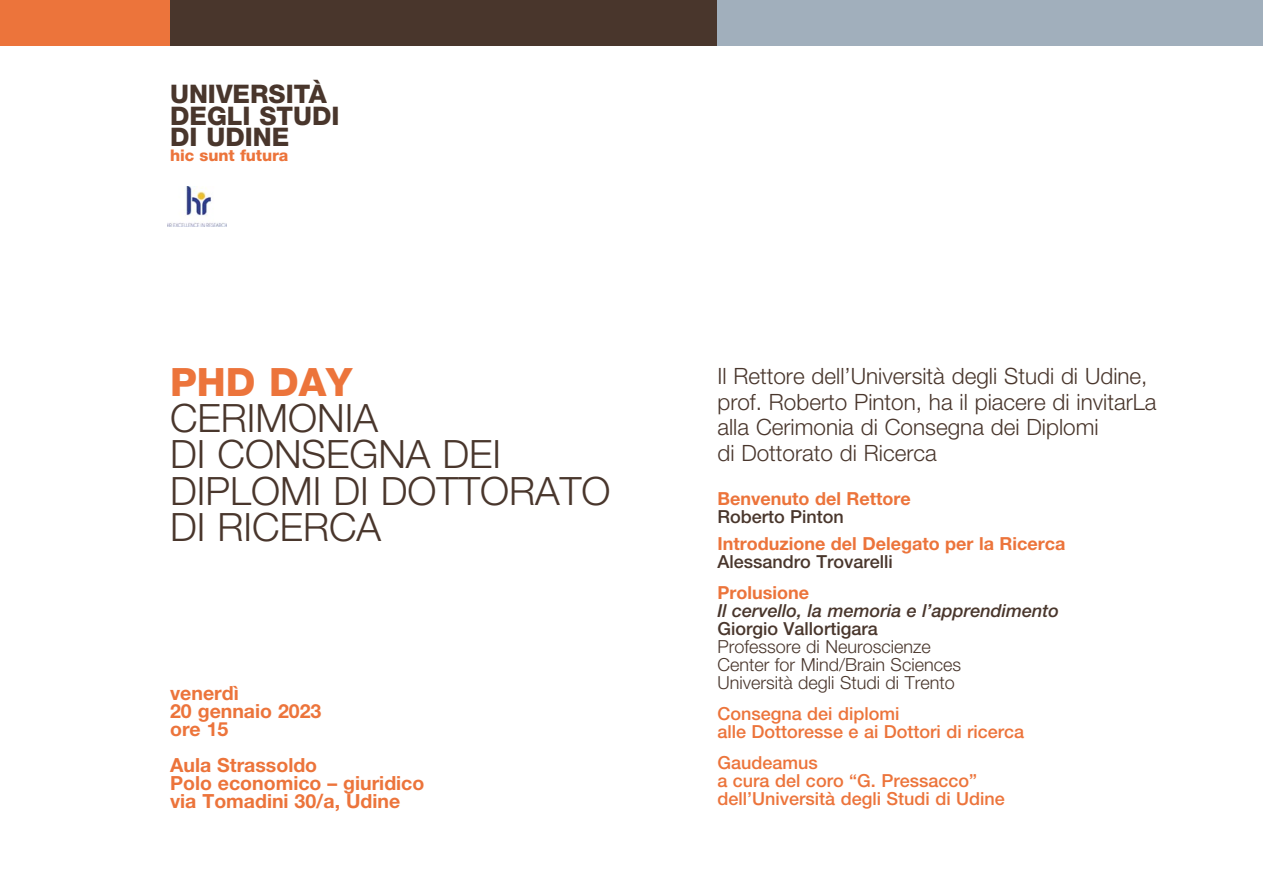
<style>
.page{position:relative;width:1263px;height:893px;background:#fff}
.page>*{position:absolute;margin:0;border:0;box-sizing:border-box;transform-origin:0 0}
.t1{font:300 39.15px/36.3px "Helvetica Neue LT Std";color:#49362c}
.t2{font:800 39.15px "Helvetica Neue LT Std";color:#ec743b}
.t3{font:800 25.65px "Helvetica Neue LT Std";color:#49362c}
.t4{font:300 22.5px/25.5px "Helvetica Neue LT Std";color:#49362c}
.t5{font:700 19.5px/18px "Helvetica Neue LT Std";color:#ec743b}
.t6{font:300 18px/18px "Helvetica Neue LT Std";color:#49362c}
.t7{font:500 18px/18px "Helvetica Neue LT Std";color:#ec743b}
.t8{font:700 18px/18px "Helvetica Neue LT Std";color:#ec743b}
.t9{font:800 16.05px "Helvetica Neue LT Std";letter-spacing:-.005em;color:#ec743b}
.s1{font-weight:500;color:#49362c}
.s2{font-weight:700;color:#ec743b}
.s3{font-weight:500;font-style:italic}
.s4{font-weight:500}
</style>
<div class="page">
<div style="left:0;top:0;width:170px;height:45px;background:#ec743b"></div>
<div style="left:717px;top:0;width:546px;height:45px;background:#a1afbc"></div>
<div style="left:170px;top:0;width:547px;height:45px;background:#49362c"></div>
<img style="left:168px;top:187px;width:59px;height:39px">
<p class="t3" style="left:170px;top:79px;width:158px">UNIVERSITÀ</p>
<p class="t3" style="left:170px;top:101px;width:171px">DEGLI STUDI</p>
<p class="t3" style="left:170px;top:123px;width:121px">DI UDINE</p>
<p class="t9" style="left:170px;top:146px;width:120px">hic sunt futura</p>
<p class="t2" style="left:170px;top:359px;width:184px">PHD DAY</p>
<p class="t1" style="left:170px;top:404px;width:442px">CERIMONIA<br>DI CONSEGNA DEI<br>DIPLOMI DI DOTTORATO<br>DI RICERCA</p>
<p class="t5" style="left:170px;top:686px;width:153px">venerdì<br>20 gennaio 2023</p>
<p class="t5" style="left:170px;top:722px;width:60px">ore 15</p>
<p class="t5" style="left:170px;top:758px;width:149px">Aula Strassoldo</p>
<p class="t5" style="left:170px;top:776px;width:256px">Polo economico – giuridico</p>
<p class="t5" style="left:170px;top:794px;width:232px">via Tomadini 30/a, Udine</p>
<p class="t4" style="left:717px;top:366px;width:441px">Il Rettore dell’Università degli Studi di Udine, prof. Roberto Pinton, ha il piacere di invitarLa alla Cerimonia di Consegna dei Diplomi<br>di Dottorato di Ricerca</p>
<p class="t8" style="left:717px;top:491px;width:195px">Benvenuto del Rettore<br><span class="s1">Roberto Pinton</span></p>
<p class="t8" style="left:717px;top:536px;width:350px">Introduzione del Delegato per la Ricerca<br><span class="s1">Alessandro Trovarelli</span></p>
<p class="t6" style="left:717px;top:585px;width:343px"><span class="s2">Prolusione<br></span><span class="s3">Il cervello, la memoria e l’apprendimento<br></span><span class="s4">Giorgio Vallortigara<br></span>Professore di Neuroscienze<br>Center for Mind/Brain Sciences<br>Università degli Studi di Trento</p>
<p class="t7" style="left:717px;top:706px;width:308px">Consegna dei diplomi<br>alle Dottoresse e ai Dottori di ricerca</p>
<p class="t7" style="left:717px;top:755px;width:289px">Gaudeamus<br>a cura del coro “G. Pressacco” dell’Università degli Studi di Udine</p>
</div>
